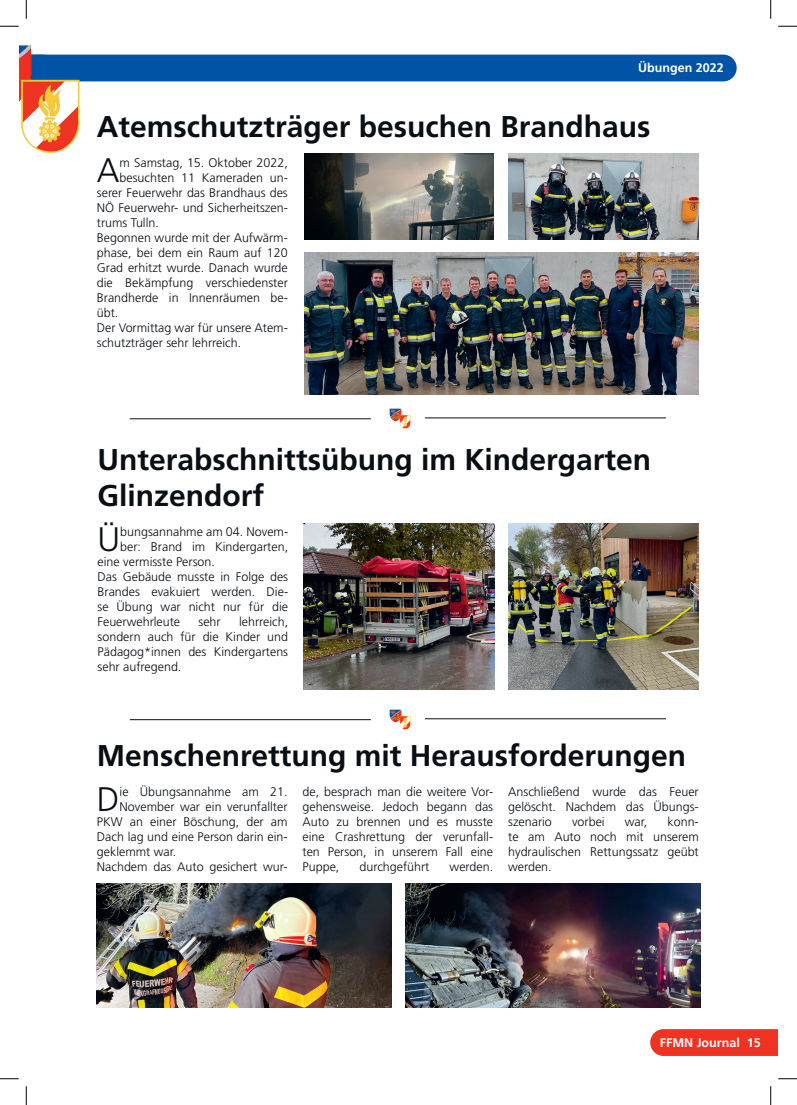
<style>
.page{position:relative;width:797px;height:1105px;background:#fff}
.page>*{position:absolute;margin:0;border:0;box-sizing:border-box;transform-origin:0 0}
.t1{font:300 34px "Frutiger LT Std";color:#080e14}
.t2{font:700 30px/36px "Frutiger LT Std";color:#080e14}
.t3{font:300 12.5px/15px "Frutiger LT Std";color:#080e14;text-align:justify}
.t4{font:700 12.5px "Frutiger LT Std";color:#fff}
</style>
<div class="page">
<div style="left:650px;top:1029px;width:127px;height:27px;background:#ef3222"></div>
<div style="left:87px;top:55px;width:649px;height:26px;background:#0154a5"></div>
<img style="left:19px;top:45px;width:68px;height:108px">
<img style="left:304px;top:153px;width:189px;height:87px">
<img style="left:508px;top:153px;width:190px;height:87px">
<img style="left:304px;top:252px;width:394px;height:143px">
<img style="left:303px;top:524px;width:191px;height:166px">
<img style="left:508px;top:524px;width:191px;height:166px">
<hr style="left:130px;top:418px;width:241px;height:1px;background:#080e14">
<img style="left:389px;top:408px;width:22px;height:21px">
<hr style="left:425px;top:418px;width:241px;height:1px;background:#080e14">
<img style="left:406px;top:883px;width:294px;height:124px">
<img style="left:97px;top:883px;width:294px;height:124px">
<hr style="left:130px;top:719px;width:241px;height:1px;background:#080e14">
<img style="left:389px;top:709px;width:22px;height:21px">
<hr style="left:425px;top:718px;width:241px;height:1px;background:#080e14">
<svg style="left:0;top:25px;width:19px;height:2px"></svg>
<svg style="left:778px;top:25px;width:19px;height:2px"></svg>
<svg style="left:0;top:1078px;width:19px;height:1px"></svg>
<svg style="left:778px;top:1078px;width:19px;height:1px"></svg>
<svg style="left:25px;top:0;width:2px;height:19px"></svg>
<svg style="left:25px;top:1086px;width:2px;height:19px"></svg>
<svg style="left:770px;top:0;width:1px;height:19px"></svg>
<svg style="left:770px;top:1086px;width:1px;height:19px"></svg>
<p class="t4" style="left:638px;top:60px;width:87px">Übungen 2022</p>
<h2 class="t2" style="left:97px;top:109px;width:555px">Atemschutzträger besuchen Brandhaus</h2>
<h1 class="t1" style="left:97px;top:151px;width:24px">A</h1>
<p class="t3" style="left:120px;top:156px;width:170px">m Samstag, 15. Oktober 2022,</p>
<p class="t3" style="left:120px;top:171px;width:170px">besuchten 11 Kameraden un-</p>
<p class="t3" style="left:97px;top:186px;width:192px">serer Feuerwehr das Brandhaus des</p>
<p class="t3" style="left:97px;top:201px;width:192px">NÖ Feuerwehr- und Sicherheitszen-</p>
<p class="t3" style="left:97px;top:216px;width:64px">trums Tulln.</p>
<p class="t3" style="left:97px;top:231px;width:192px">Begonnen wurde mit der Aufwärm-</p>
<p class="t3" style="left:97px;top:246px;width:192px">phase, bei dem ein Raum auf 120</p>
<p class="t3" style="left:97px;top:261px;width:192px">Grad erhitzt wurde. Danach wurde</p>
<p class="t3" style="left:97px;top:276px;width:192px">die Bekämpfung verschiedenster</p>
<p class="t3" style="left:97px;top:291px;width:192px">Brandherde in Innenräumen be-</p>
<p class="t3" style="left:97px;top:306px;width:23px">übt.</p>
<p class="t3" style="left:97px;top:321px;width:192px">Der Vormittag war für unsere Atem-</p>
<p class="t3" style="left:97px;top:336px;width:146px">schutzträger sehr lehrreich.</p>
<h2 class="t2" style="left:98px;top:442px;width:555px">Unterabschnittsübung im Kindergarten<br>Glinzendorf</h2>
<h1 class="t1" style="left:98px;top:520px;width:24px">Ü</h1>
<p class="t3" style="left:120px;top:524px;width:169px">bungsannahme am 04. Novem-</p>
<p class="t3" style="left:120px;top:539px;width:169px">ber: Brand im Kindergarten,</p>
<p class="t3" style="left:98px;top:554px;width:119px">eine vermisste Person.</p>
<p class="t3" style="left:98px;top:569px;width:192px">Das Gebäude musste in Folge des</p>
<p class="t3" style="left:98px;top:584px;width:192px">Brandes evakuiert werden. Die-</p>
<p class="t3" style="left:98px;top:599px;width:192px">se Übung war nicht nur für die</p>
<p class="t3" style="left:98px;top:614px;width:84px">Feuerwehrleute</p>
<p class="t3" style="left:198px;top:614px;width:24px">sehr</p>
<p class="t3" style="left:98px;top:614px;width:192px;text-indent:141px">lehrreich, sondern auch für die Kinder und Pädagog*innen des Kindergartens sehr aufregend.</p>
<h2 class="t2" style="left:97px;top:738px;width:590px">Menschenrettung mit Herausforderungen</h2>
<h1 class="t1" style="left:97px;top:780px;width:24px">D</h1>
<p class="t3" style="left:120px;top:785px;width:169px">ie Übungsannahme am 21.</p>
<p class="t3" style="left:508px;top:785px;width:192px">Anschließend wurde das Feuer gelöscht. Nachdem das Übungs&shy;szenario</p>
<p class="t3" style="left:302px;top:785px;width:192px">de, besprach man die weitere Vor&shy;gehensweise. Jedoch begann das Auto zu brennen und es musste eine Crashrettung der verunfall&shy;ten Person, in unserem Fall eine Puppe,</p>
<p class="t3" style="left:120px;top:800px;width:169px">November war ein verunfallter</p>
<p class="t3" style="left:97px;top:815px;width:192px">PKW an einer Böschung, der am</p>
<p class="t3" style="left:97px;top:830px;width:192px">Dach lag und eine Person darin ein-</p>
<p class="t3" style="left:97px;top:845px;width:81px">geklemmt war.</p>
<p class="t3" style="left:97px;top:860px;width:192px">Nachdem das Auto gesichert wur-</p>
<p class="t3" style="left:508px;top:815px;width:192px;text-indent:159px">konn&shy;te am Auto noch mit unserem hydraulischen Rettungssatz geübt werden.</p>
<p class="t3" style="left:572px;top:815px;width:34px">vorbei</p>
<p class="t3" style="left:625px;top:815px;width:24px">war,</p>
<p class="t3" style="left:359px;top:860px;width:71px">durchgeführt</p>
<p class="t3" style="left:449px;top:860px;width:45px">werden.</p>
<p class="t4" style="left:660px;top:1035px;width:102px">FFMN Journal 15</p>
</div>
